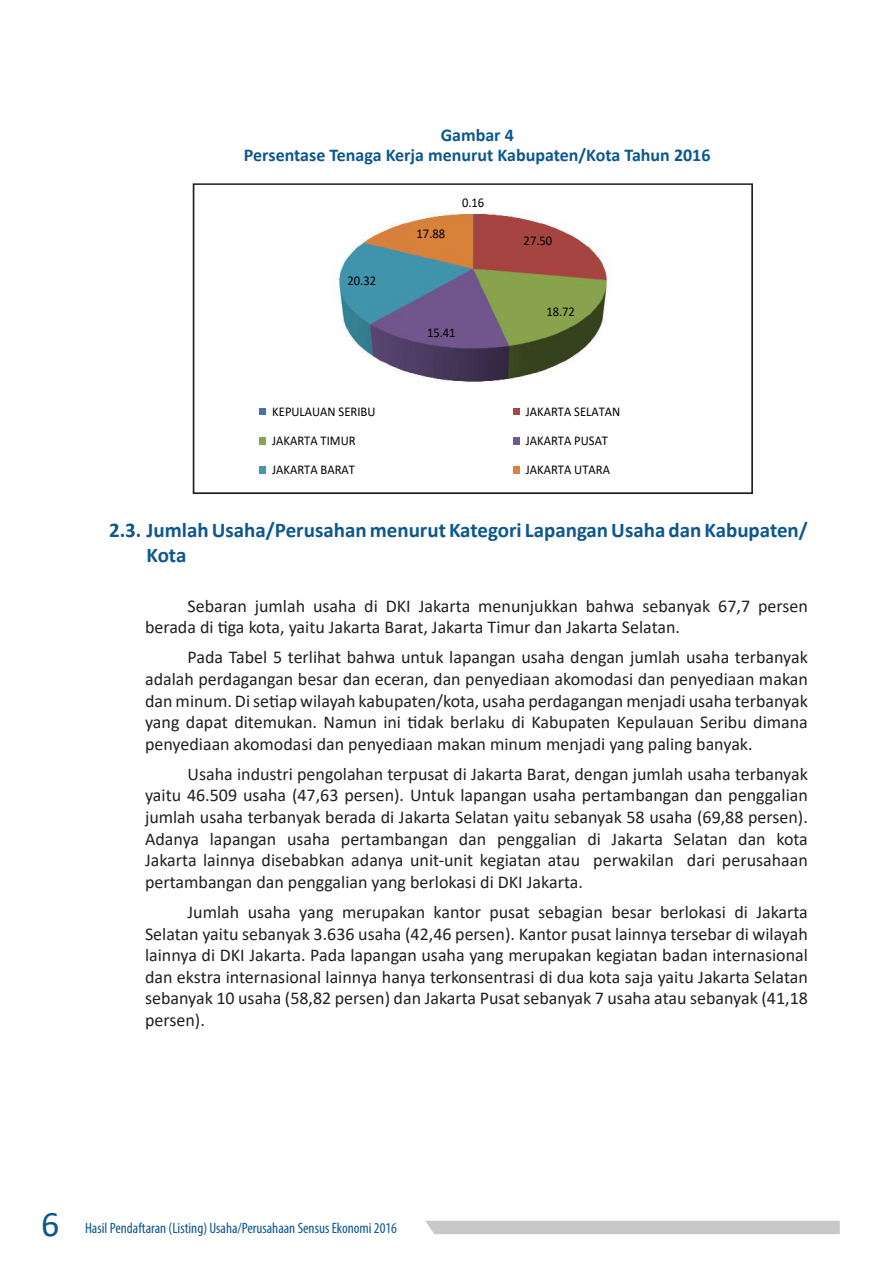
<style>
.page{position:relative;width:893px;height:1263px;background:#fff}
.page>*{position:absolute;margin:0;border:0;box-sizing:border-box;transform-origin:0 0}
.t1{font:36px "Calibri";color:#0c578f}
.t2{font:700 21px/25.2px "Calibri";color:#0c578f}
.t3{font:18px/21.6px "Calibri";color:#231f20;text-align:justify}
.t4{font:700 18px "Calibri";color:#0c578f}
.t5{font:condensed 15px "Myriad Pro";color:#0c578f}
.t6{font:13.35px "Calibri";color:#000;scale:.94 1}
</style>
<div class="page">
<div style="left:425px;top:1221px;width:415px;height:13px;background:#c7c8ca"></div>
<svg style="left:259px;top:212px;width:349px;height:262px"></svg>
<div style="left:193px;top:183px;width:560px;height:311px;border:2px solid #231f20"></div>
<p class="t4" style="left:441px;top:122px;width:75px">Gambar 4</p>
<p class="t4" style="left:244px;top:142px;width:468px">Persentase Tenaga Kerja menurut Kabupaten/Kota Tahun 2016</p>
<p class="t6" style="left:347px;top:276px;width:32px">20.32</p>
<p class="t6" style="left:417px;top:230px;width:32px">17.88</p>
<p class="t6" style="left:462px;top:198px;width:25px">0.16</p>
<p class="t6" style="left:427px;top:328px;width:32px">15.41</p>
<p class="t6" style="left:524px;top:237px;width:32px">27.50</p>
<p class="t6" style="left:546px;top:307px;width:32px">18.72</p>
<p class="t6" style="left:272px;top:407px;width:111px">KEPULAUAN SERIBU</p>
<p class="t6" style="left:526px;top:407px;width:102px">JAKARTA SELATAN</p>
<p class="t6" style="left:272px;top:436px;width:90px">JAKARTA TIMUR</p>
<p class="t6" style="left:526px;top:436px;width:89px">JAKARTA PUSAT</p>
<p class="t6" style="left:272px;top:465px;width:89px">JAKARTA BARAT</p>
<p class="t6" style="left:526px;top:465px;width:91px">JAKARTA UTARA</p>
<p class="t2" style="left:147px;top:517px;width:663px;text-indent:-38px">2.3. JumlahUsaha/Perusahan menurut Kategori LapanganUsaha dan Kabupaten/<br>Kota</p>
<p class="t3" style="left:145px;top:594px;width:664px;text-indent:43px">Sebaran jumlah usaha di DKI Jakarta menunjukkan bahwa sebanyak 67,7 persen berada di tiga kota, yaitu Jakarta Barat, Jakarta Timur dan Jakarta Selatan.</p>
<p class="t3" style="left:145px;top:646px;width:664px;text-indent:43px">Pada Tabel 5 terlihat bahwa untuk lapangan usaha dengan jumlah usaha terbanyak adalah perdagangan besar dan eceran, dan penyediaan akomodasi dan penyediaan makan dan minum. Di setiap wilayah kabupaten/kota, usaha perdagangan menjadi usaha terbanyak yang dapat ditemukan. Namun ini tidak berlaku di Kabupaten Kepulauan Seribu dimana penyediaan akomodasi dan penyediaan makan minum menjadi yang paling banyak.</p>
<p class="t3" style="left:145px;top:763px;width:664px;text-indent:43px">Usaha industri pengolahan terpusat di Jakarta Barat, dengan jumlah usaha terbanyak yaitu 46.509 usaha (47,63 persen). Untuk lapangan usaha pertambangan dan penggalian jumlah usaha terbanyak berada di Jakarta Selatan yaitu sebanyak 58 usaha (69,88 persen).<br>Adanya lapangan usaha pertambangan dan penggalian di Jakarta Selatan dan kota Jakarta lainnya disebabkan adanya unit-unit kegiatan atau perwakilan dari perusahaan pertambangan dan penggalian yang berlokasi di DKI Jakarta.</p>
<p class="t3" style="left:145px;top:901px;width:664px;text-indent:43px">Jumlah usaha yang merupakan kantor pusat sebagian besar berlokasi di Jakarta Selatan yaitu sebanyak 3.636 usaha (42,46 persen). Kantor pusat lainnya tersebar di wilayah lainnya di DKI Jakarta. Pada lapangan usaha yang merupakan kegiatan badan internasional dan ekstra internasional lainnya hanya terkonsentrasi di dua kota saja yaitu Jakarta Selatan sebanyak 10 usaha (58,82 persen) dan Jakarta Pusat sebanyak 7 usaha atau sebanyak (41,18 persen).</p>
<h1 class="t1" style="left:41px;top:1199px;width:20px">6</h1>
<p class="t5" style="left:85px;top:1219px;width:314px">Hasil Pendaftaran (Listing) Usaha/Perusahaan Sensus Ekonomi 2016</p>
</div>
